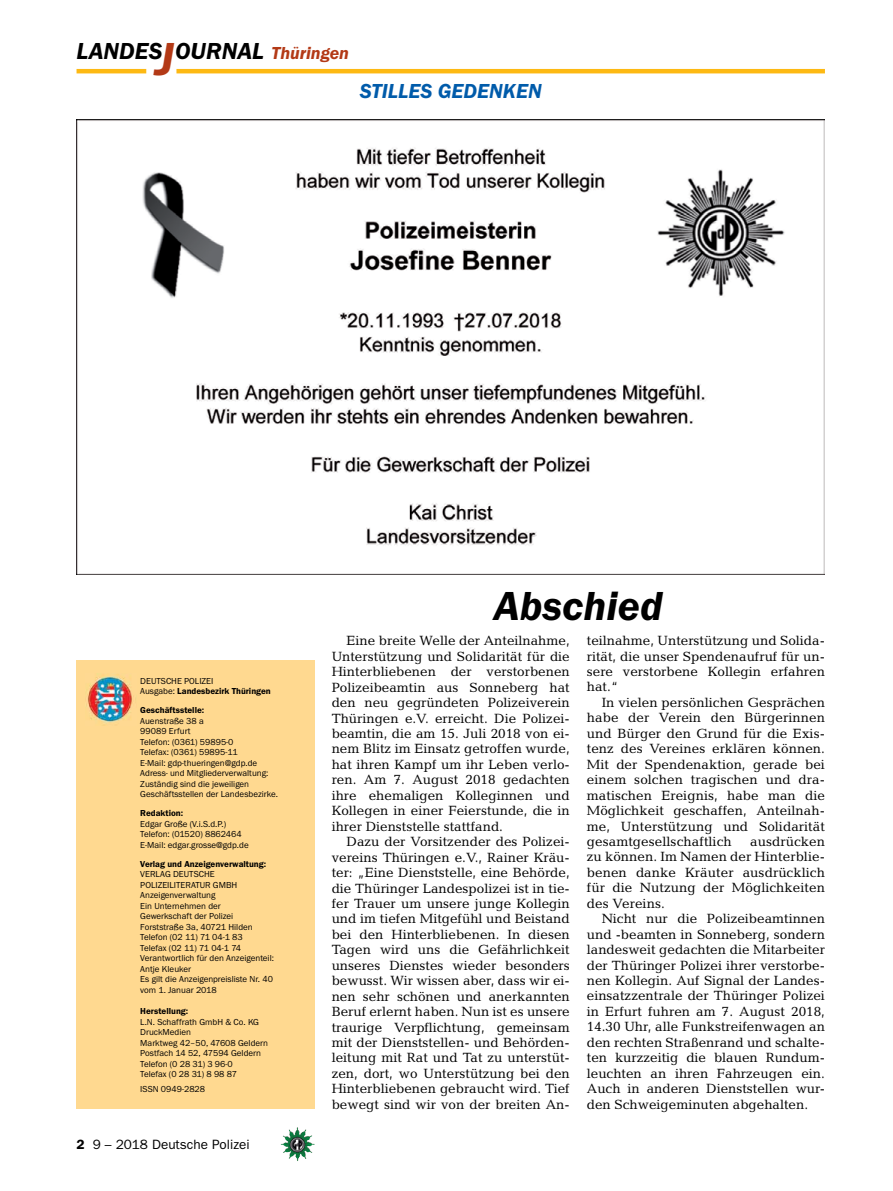
<style>
.page{position:relative;width:893px;height:1191px;background:#fff}
.page>*{position:absolute;margin:0;border:0;box-sizing:border-box;transform-origin:0 0}
.t1{font:italic 600 42px "Franklin Gothic Itc T";color:#000}
.t2{font:italic 600 24px "Franklin Gothic Itc T";color:#000}
.t3{font:italic 600 21px "Franklin Gothic Itc T";color:#005baa}
.t4{font:13.5px/15.5px "Candida";color:#000;text-align:justify}
.t5{font:13.5px "Franklin Gothic";color:#000}
.t6{font:9px/10.5px "Franklin Gothic Itc T";color:#000}
.t7{font:600 9px "Franklin Gothic Itc T";color:#000}
.s1{font-size:48px;color:#b33916}
.s2{font-size:18px;color:#b33916}
.s3{font-weight:600}
</style>
<div class="page">
<hr style="left:77px;top:69px;width:69px;height:4px;background:#fdb913">
<hr style="left:176px;top:69px;width:649px;height:4px;background:#fdb913">
<img style="left:281px;top:1128px;width:16px;height:24px">
<div style="left:77px;top:661px;width:238px;height:448px;background:#ffd990"></div>
<img style="left:86px;top:673px;width:48px;height:51px">
<img style="left:77px;top:119px;width:748px;height:456px">
<h2 class="t2" style="left:77px;top:37px;width:274px">LANDES<span class="s1">J</span>OURNAL <span class="s2">THÜRINGEN</span></h2>
<h3 class="t3" style="left:360px;top:79px;width:12px">STILLES</h3>
<h3 class="t3" style="left:438px;top:79px;width:14px">GEDENKEN</h3>
<h1 class="t1" style="left:494px;top:581px;width:170px">ABSCHIED</h1>
<p class="t6" style="left:140px;top:675px;width:132px">DEUTSCHE POLIZEI<br>Ausgabe: <span class="s3">Landesbezirk Thüringen</span></p>
<p class="t7" style="left:140px;top:705px;width:65px">Geschäftsstelle:</p>
<p class="t6" style="left:140px;top:715px;width:139px">Auenstraße 38 a<br>99089 Erfurt<br>Telefon: (0361) 59895-0<br>Telefax: (0361) 59895-11<br>E-Mail: gdp-thueringen@gdp.de<br>Adress- und Mitgliederverwaltung:<br>Zuständig sind die jeweiligen<br>Geschäftsstellen der Landesbezirke.</p>
<p class="t7" style="left:140px;top:808px;width:44px">Redaktion:</p>
<p class="t6" style="left:140px;top:818px;width:110px">Edgar Große (V.i.S.d.P.)<br>Telefon: (01520) 8862464<br>E-Mail: edgar.grosse@gdp.de</p>
<p class="t7" style="left:140px;top:858px;width:127px">Verlag und Anzeigenverwaltung:</p>
<p class="t6" style="left:140px;top:869px;width:135px">VERLAG DEUTSCHE<br>POLIZEILITERATUR GMBH<br>Anzeigenverwaltung<br>Ein Unternehmen der<br>Gewerkschaft der Polizei<br>Forststraße 3a, 40721 Hilden<br>Telefon (02 11) 71 04-1 83<br>Telefax (02 11) 71 04-1 74<br>Verantwortlich für den Anzeigenteil:<br>Antje Kleuker<br>Es gilt die Anzeigenpreisliste Nr. 40 vom 1. Januar 2018</p>
<p class="t7" style="left:140px;top:1005px;width:50px">Herstellung:</p>
<p class="t6" style="left:140px;top:1016px;width:129px">L.N. Schaffrath GmbH &amp; Co. KG<br>DruckMedien<br>Marktweg 42–50, 47608 Geldern<br>Postfach 14 52, 47594 Geldern<br>Telefon (0 28 31) 3 96-0<br>Telefax (0 28 31) 8 98 87</p>
<p class="t6" style="left:140px;top:1083px;width:66px">ISSN 0949-2828</p>
<p class="t5" style="left:77px;top:1136px;width:175px"><span class="s3">2</span> 9 – 2018 Deutsche Polizei</p>
<p class="t4" style="left:332px;top:633px;width:240px;text-indent:15px">Eine breite Welle der Anteilnahme, Unterstützung und Solidarität für die Hinterbliebenen der verstorbenen Polizeibeamtin aus Sonneberg hat den neu gegründeten Polizeiverein Thüringen e.V. erreicht. Die Polizei&shy;beamtin, die am 15. Juli 2018 von ei&shy;nem Blitz im Einsatz getroffen wurde, hat ihren Kampf um ihr Leben verlo&shy;ren. Am 7. August 2018 gedachten ihre ehemaligen Kolleginnen und Kollegen in einer Feierstunde, die in ihrer Dienststelle stattfand.</p>
<p class="t4" style="left:332px;top:834px;width:240px;text-indent:15px">Dazu der Vorsitzender des Polizei&shy;vereins Thüringen e.V., Rainer Kräu&shy;ter: „Eine Dienststelle, eine Behörde, die Thüringer Landespolizei ist in tie&shy;fer Trauer um unsere junge Kollegin und im tiefen Mitgefühl und Beistand bei den Hinterbliebenen. In diesen Tagen wird uns die Gefährlichkeit unseres Dienstes wieder besonders bewusst. Wir wissen aber, dass wir ei&shy;nen sehr schönen und anerkannten Beruf erlernt haben. Nun ist es unsere traurige Verpflichtung, gemeinsam mit der Dienststellen- und Behörden&shy;leitung mit Rat und Tat zu unterstüt&shy;zen, dort, wo Unterstützung bei den Hinterbliebenen gebraucht wird. Tief bewegt sind wir von der breiten An-</p>
<p class="t4" style="left:587px;top:633px;width:240px">teilnahme, Unterstützung und Solida&shy;rität, die unser Spendenaufruf für un&shy;sere verstorbene Kollegin erfahren hat.“</p>
<p class="t4" style="left:587px;top:694px;width:240px;text-indent:15px">In vielen persönlichen Gesprächen habe der Verein den Bürgerinnen und Bürger den Grund für die Exis&shy;tenz des Vereines erklären können.<br>Mit der Spendenaktion, gerade bei einem solchen tragischen und dra&shy;matischen Ereignis, habe man die Möglichkeit geschaffen, Anteilnah&shy;me, Unterstützung und Solidarität gesamtgesellschaftlich</p>
<p class="t4" style="left:587px;top:833px;width:240px;text-indent:163px">ausdrücken zu können. Im Namen der Hinterblie&shy;benen danke Kräuter ausdrücklich für die Nutzung der Möglichkeiten des Vereins.</p>
<p class="t4" style="left:587px;top:911px;width:240px;text-indent:15px">Nicht nur die Polizeibeamtinnen und -beamten in Sonneberg, sondern landesweit gedachten die Mitarbeiter der Thüringer Polizei ihrer verstorbe&shy;nen Kollegin. Auf Signal der Landes&shy;einsatzzentrale der Thüringer Polizei in Erfurt fuhren am 7. August 2018, 14.30 Uhr, alle Funkstreifenwagen an den rechten Straßenrand und schalte&shy;ten kurzzeitig die blauen Rundum&shy;leuchten an ihren Fahrzeugen ein.<br>Auch in anderen Dienststellen wur&shy;den Schweigeminuten abgehalten.</p>
</div>
